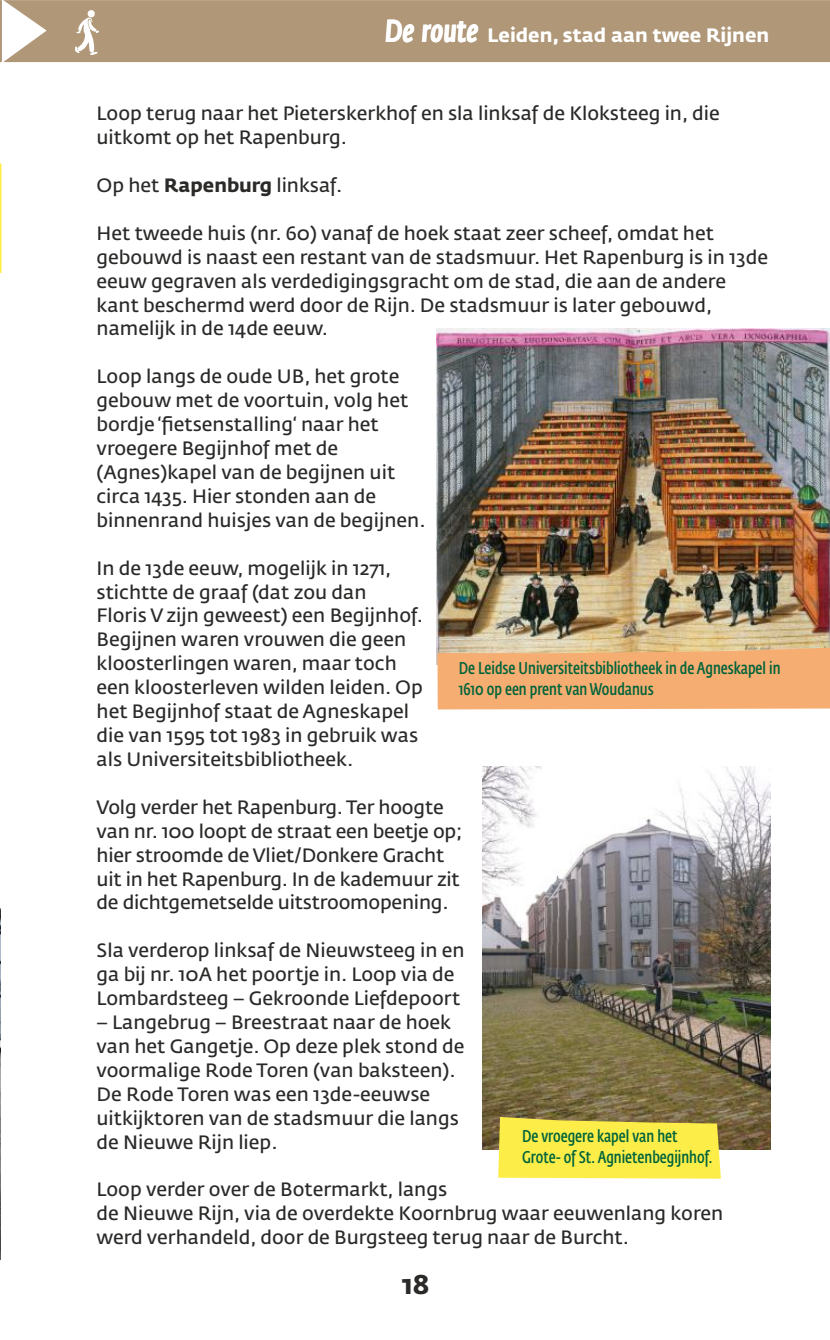
<style>
.page{position:relative;width:830px;height:1340px;background:#fff}
.page>*{position:absolute;margin:0;border:0;box-sizing:border-box;transform-origin:0 0}
.t1{font:700 27px "Fedra Sans Std";color:#2b2a29}
.t2{font:19.12px/23.8px "Fedra Sans Std";color:#2b2a29}
.t3{font:700 19.12px "Fedra Sans Std";color:#fff}
.t4{font:600 16.88px/21.2px "Fedra Sans Cond Std";color:#00633a}
.s1{font-family:"Fedra Sans Cond Std";font-style:italic;font-size:31.72px;color:#fefefe}
.s2{font-weight:700}
</style>
<div class="page">
<svg style="left:0;top:163px;width:2px;height:110px"></svg>
<div style="left:3px;top:0;width:826px;height:62px;background:#af9778"></div>
<svg style="left:74px;top:9px;width:25px;height:47px"></svg>
<svg style="left:0;top:0;width:2px;height:62px"></svg>
<img style="left:0;top:908px;width:1px;height:351px">
<img style="left:436px;top:328px;width:393px;height:337px">
<svg style="left:437px;top:647px;width:392px;height:62px;background:#f4af74"></svg>
<img style="left:482px;top:766px;width:287px;height:383px">
<svg style="left:498px;top:1116px;width:222px;height:62px;background:#f0e149"></svg>
<p class="t3" style="left:385px;top:27px;width:385px"><span class="s1">De route</span> Leiden, stad aan twee Rijnen</p>
<p class="t2" style="left:96px;top:103px;width:624px">Loop terug naar het Pieterskerkhof en sla linksaf de Kloksteeg in, die uitkomt op het Rapenburg.</p>
<p class="t2" style="left:96px;top:175px;width:247px">Op het <span class="s2">Rapenburg</span> linksaf.</p>
<p class="t2" style="left:96px;top:222px;width:672px">Het tweede huis (nr. 60) vanaf de hoek staat zeer scheef, omdat het gebouwd is naast een restant van de stadsmuur. Het Rapenburg is in 13de eeuw gegraven als verdedigingsgracht om de stad, die aan de andere kant beschermd werd door de Rijn. De stadsmuur is later gebouwd, namelijk in de 14de eeuw.</p>
<p class="t2" style="left:96px;top:366px;width:330px">Loop langs de oude UB, het grote gebouw met de voortuin, volg het bordje ‘fietsenstalling‘ naar het vroegere Begijnhof met de (Agnes)kapel van de begijnen uit circa 1435. Hier stonden aan de binnenrand huisjes van de begijnen.</p>
<p class="t2" style="left:96px;top:557px;width:328px">In de 13de eeuw, mogelijk in 1271, stichtte de graaf (dat zou dan<br>Floris V zijn geweest) een Begijnhof.<br>Begijnen waren vrouwen die geen kloosterlingen waren, maar toch een kloosterleven wilden leiden. Op het Begijnhof staat de Agneskapel die van 1595 tot 1983 in gebruik was als Universiteitsbibliotheek.</p>
<p class="t2" style="left:96px;top:796px;width:367px">Volg verder het Rapenburg. Ter hoogte van nr. 100 loopt de straat een beetje op; hier stroomde de Vliet/Donkere Gracht uit in het Rapenburg. In de kademuur zit de dichtgemetselde uitstroomopening.</p>
<p class="t2" style="left:96px;top:940px;width:369px">Sla verderop linksaf de Nieuwsteeg in en ga bij nr. 10A het poortje in. Loop via de<br>Lombardsteeg – Gekroonde Liefdepoort</p>
<p class="t2" style="left:96px;top:1011px;width:369px">– Langebrug – Breestraat naar de hoek van het Gangetje. Op deze plek stond de voormalige Rode Toren (van baksteen).<br>De Rode Toren was een 13de-eeuwse uitkijktoren van de stadsmuur die langs de Nieuwe Rijn liep.</p>
<p class="t2" style="left:96px;top:1179px;width:628px">Loop verder over de Botermarkt, langs<br>de Nieuwe Rijn, via de overdekte Koornbrug waar eeuwenlang koren werd verhandeld, door de Burgsteeg terug naar de Burcht.</p>
<p class="t4" style="left:458px;top:659px;width:323px">De Leidse Universiteitsbibliotheek in de Agneskapel in<br>1610 op een prent van Woudanus</p>
<p class="t4" style="left:522px;top:1126px;width:192px">De vroegere kapel van het<br>Grote- of St. Agnietenbegijnhof.</p>
<h1 class="t1" style="left:401px;top:1273px;width:29px">18</h1>
</div>
